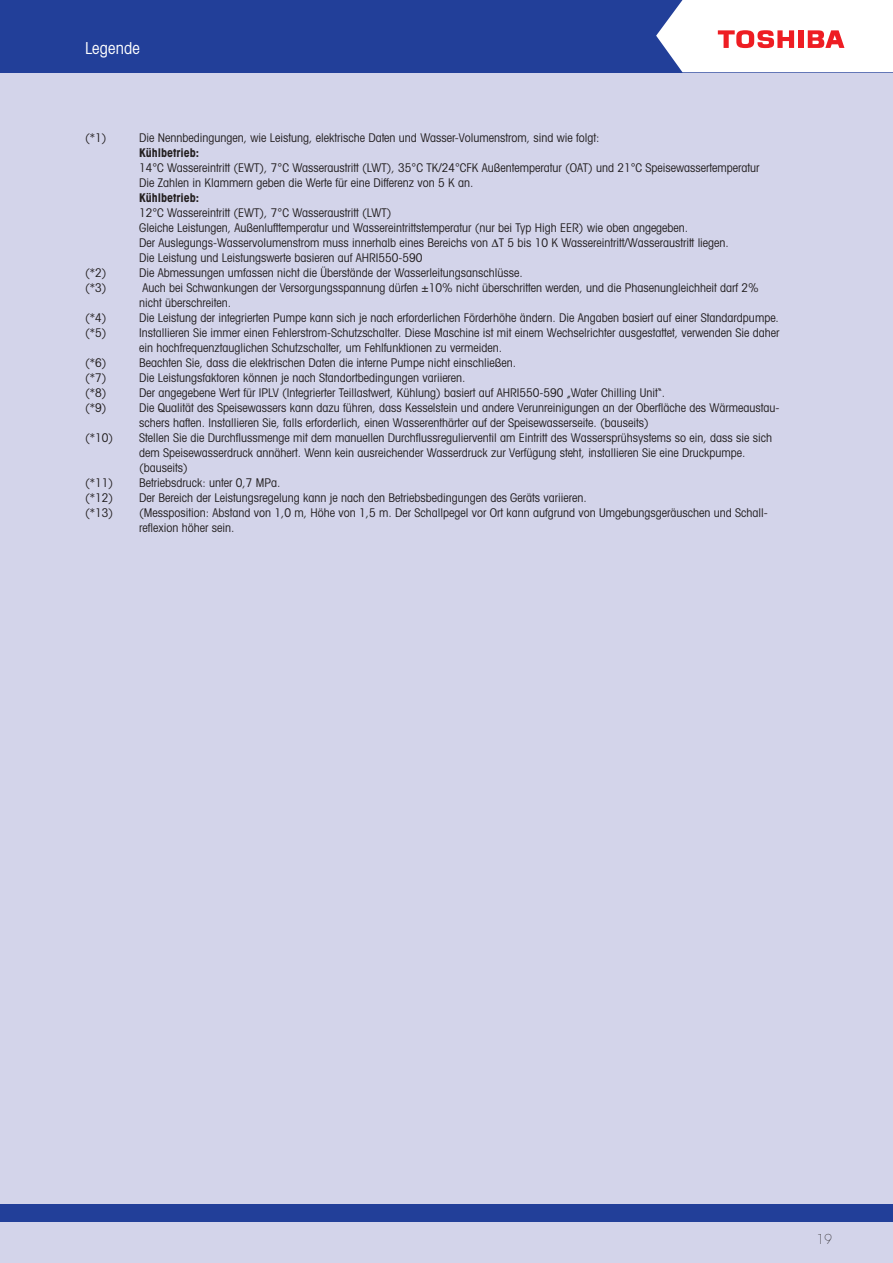
<style>
.page{position:relative;width:893px;height:1263px;background:#d3d4ea}
.page>*{position:absolute;margin:0;border:0;box-sizing:border-box;transform-origin:0 0}
.t1{font:condensed 16.5px "Avant Garde";letter-spacing:.01em;color:#fff}
.t2{font:200 13.5px "ITC Avant Garde Std";color:#231f20}
.t3{font:condensed 12px/15px "Avant Garde";color:#231f20}
.t4{font:700 condensed 12px "Avant Garde";color:#231f20}
</style>
<div class="page">
<div style="left:0;top:0;width:893px;height:72px;background:#223f99"></div>
<svg style="left:656px;top:0;width:237px;height:72px"></svg>
<div style="left:0;top:1204px;width:893px;height:17px;background:#223f99"></div>
<h1 class="t1" style="left:85px;top:38px;width:56px">Legende</h1>
<p class="t3" style="left:85px;top:130px;width:23px">(*1)</p>
<p class="t3" style="left:139px;top:130px;width:462px">Die Nennbedingungen, wie Leistung, elektrische Daten und Wasser-Volumenstrom, sind wie folgt:</p>
<p class="t4" style="left:139px;top:145px;width:62px">Kühlbetrieb:</p>
<p class="t3" style="left:139px;top:160px;width:622px">14°C Wassereintritt (EWT), 7°C Wasseraustritt (LWT), 35°C TK/24°CFK Außentemperatur (OAT) und 21°C Speisewassertemperatur<br>Die Zahlen in Klammern geben die Werte für eine Differenz von 5 K an.</p>
<p class="t4" style="left:139px;top:190px;width:62px">Kühlbetrieb:</p>
<p class="t3" style="left:139px;top:205px;width:591px">12°C Wassereintritt (EWT), 7°C Wasseraustritt (LWT)<br>Gleiche Leistungen, Außenlufttemperatur und Wassereintrittstemperatur (nur bei Typ High EER) wie oben angegeben.<br>Der Auslegungs-Wasservolumenstrom muss innerhalb eines Bereichs von T 5 bis 10 K Wassereintritt/Wasseraustritt liegen.<br>Die Leistung und Leistungswerte basieren auf AHRI550-590</p>
<p class="t3" style="left:85px;top:265px;width:23px">(*2)</p>
<p class="t3" style="left:139px;top:265px;width:385px">Die Abmessungen umfassen nicht die Überstände der Wasserleitungsanschlüsse.</p>
<p class="t3" style="left:85px;top:280px;width:23px">(*3)</p>
<p class="t3" style="left:139px;top:280px;width:621px">Auch bei Schwankungen der Versorgungsspannung dürfen ±10% nicht überschritten werden, und die Phasenungleichheit darf 2% nicht überschreiten.</p>
<p class="t3" style="left:85px;top:310px;width:23px">(*4)</p>
<p class="t3" style="left:139px;top:310px;width:641px">Die Leistung der integrierten Pumpe kann sich je nach erforderlichen Förderhöhe ändern. Die Angaben basiert auf einer Standardpumpe.</p>
<p class="t3" style="left:85px;top:325px;width:23px">(*5)</p>
<p class="t3" style="left:139px;top:325px;width:642px">Installieren Sie immer einen Fehlerstrom-Schutzschalter. Diese Maschine ist mit einem Wechselrichter ausgestattet, verwenden Sie daher ein hochfrequenztauglichen Schutzschalter, um Fehlfunktionen zu vermeiden.</p>
<p class="t3" style="left:85px;top:355px;width:23px">(*6)</p>
<p class="t3" style="left:139px;top:355px;width:379px">Beachten Sie, dass die elektrischen Daten die interne Pumpe nicht einschließen.</p>
<p class="t3" style="left:85px;top:370px;width:23px">(*7)</p>
<p class="t3" style="left:139px;top:370px;width:328px">Die Leistungsfaktoren können je nach Standortbedingungen variieren.</p>
<p class="t3" style="left:85px;top:385px;width:23px">(*8)</p>
<p class="t3" style="left:139px;top:385px;width:528px">Der angegebene Wert für IPLV (Integrierter Teillastwert, Kühlung) basiert auf AHRI550-590 „Water Chilling Unit“.</p>
<p class="t3" style="left:85px;top:400px;width:23px">(*9)</p>
<p class="t3" style="left:139px;top:400px;width:642px">Die Qualität des Speisewassers kann dazu führen, dass Kesselstein und andere Verunreinigungen an der Oberfläche des Wärmeaustau&shy;schers haften. Installieren Sie, falls erforderlich, einen Wasserenthärter auf der Speisewasserseite. (bauseits)</p>
<p class="t3" style="left:85px;top:430px;width:30px">(*10)</p>
<p class="t3" style="left:139px;top:430px;width:634px">Stellen Sie die Durchflussmenge mit dem manuellen Durchflussregulierventil am Eintritt des Wassersprühsystems so ein, dass sie sich dem Speisewasserdruck annähert. Wenn kein ausreichender Wasserdruck zur Verfügung steht, installieren Sie eine Druckpumpe. (bauseits)</p>
<p class="t3" style="left:85px;top:475px;width:30px">(*11)</p>
<p class="t3" style="left:139px;top:475px;width:143px">Betriebsdruck: unter 0,7 MPa.</p>
<p class="t3" style="left:85px;top:490px;width:30px">(*12)</p>
<p class="t3" style="left:139px;top:490px;width:449px">Der Bereich der Leistungsregelung kann je nach den Betriebsbedingungen des Geräts variieren.</p>
<p class="t3" style="left:85px;top:505px;width:30px">(*13)</p>
<p class="t3" style="left:139px;top:505px;width:630px">(Messposition: Abstand von 1,0 m, Höhe von 1,5 m. Der Schallpegel vor Ort kann aufgrund von Umgebungsgeräuschen und Schall&shy;reflexion höher sein.</p>
<p class="t2" style="left:817px;top:1231px;width:16px">19</p>
</div>
